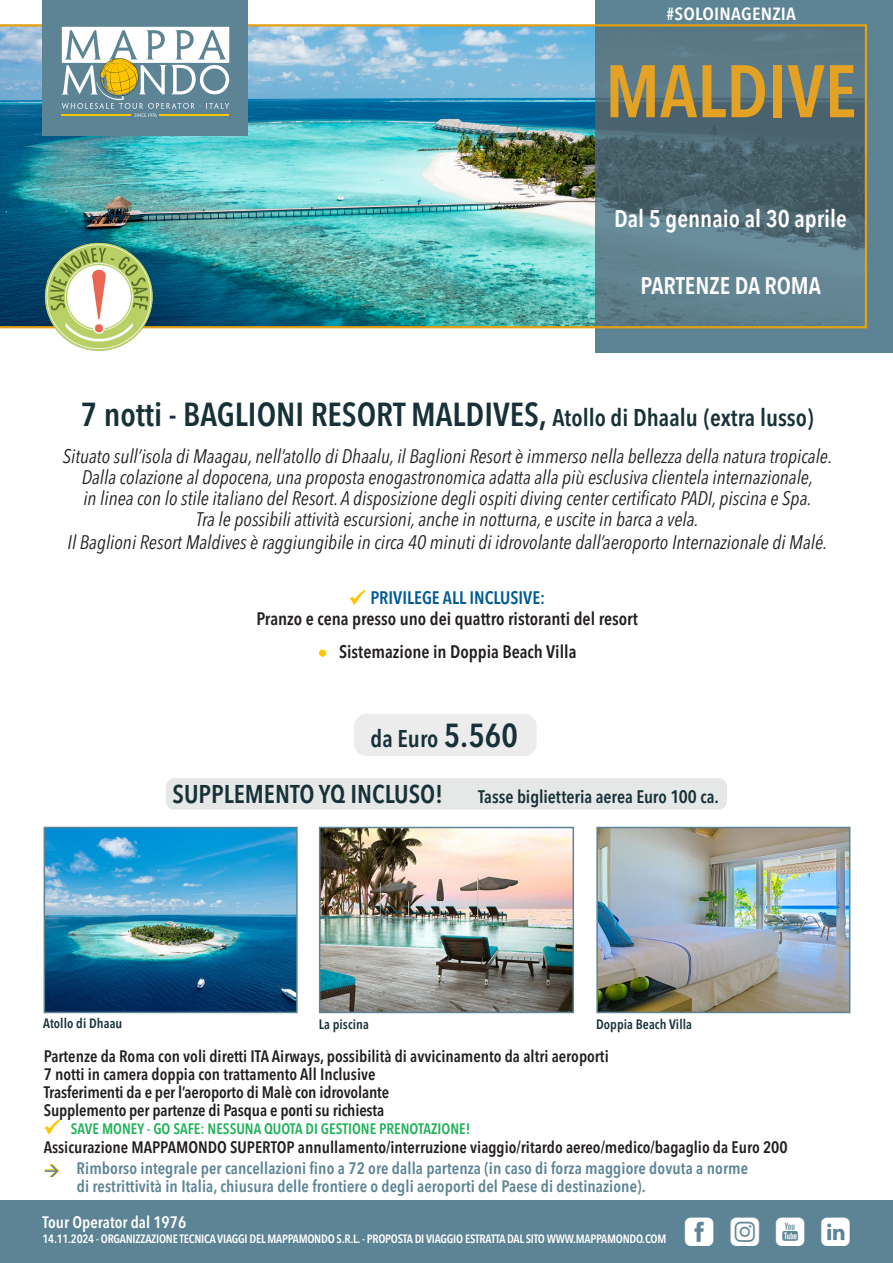
<style>
.page{position:relative;width:893px;height:1263px;background:#fff}
.page>*{position:absolute;margin:0;border:0;box-sizing:border-box;transform-origin:0 0}
.t1{font:600 condensed 73.5px "Avenir Next LT Pro";color:#e4a225}
.t2{font:36px "Mappamondoutil";color:#fff}
.t3{font:600 condensed 33px "Avenir Next LT Pro";color:#173138}
.t4{font:600 condensed 25.5px "Avenir Next LT Pro";color:#173138}
.t5{font:600 24px "Avenir Next Condensed";color:#fff}
.t6{font:600 condensed 24px "Avenir Next LT Pro";color:#173138}
.t7{font:italic condensed 19.5px "Avenir Next LT Pro";color:#231f20}
.t8{font:600 condensed 18px "Avenir Next LT Pro";color:#231f20}
.t9{font:600 condensed 18px "Avenir Next LT Pro";letter-spacing:-.005em;color:#173138}
.t10{font:600 condensed 18px "Avenir Next LT Pro";color:#005b94}
.t11{font:600 condensed 17.55px "Avenir Next LT Pro";letter-spacing:.01em;color:#fff;scale:1.11 1}
.t12{font:600 condensed 16.5px/21px "Avenir Next LT Pro";color:#231f20;text-align:center}
.t13{font:600 condensed 16.5px "Avenir Next LT Pro";letter-spacing:.005em;color:#5c8495}
.t14{font:600 condensed 16.5px "Avenir Next LT Pro";color:#fff}
.t15{font:600 condensed 15px "Avenir Next LT Pro";color:#21b259}
.t16{font:600 condensed 13.5px "Avenir Next LT Pro";letter-spacing:.005em;color:#173138}
.t17{font:600 condensed 12px "Avenir Next LT Pro";letter-spacing:-.02em;color:#fff}
.s1{font-size:24px}
.s2{font-size:33px}
.s3{color:#5c8495}
</style>
<div class="page">
<div style="left:0;top:1200px;width:893px;height:63px;background:#5c8495"></div>
<div style="left:595px;top:0;width:298px;height:353px;background:#5c8495"></div>
<img style="left:0;top:24px;width:867px;height:304px">
<div style="left:42px;top:0;width:206px;height:136px;background:#5c8495"></div>
<svg style="left:62px;top:27px;width:167px;height:90px"></svg>
<div style="left:354px;top:714px;width:183px;height:42px;background:#ececec;border-radius:13px"></div>
<img style="left:47px;top:830px;width:248px;height:180px">
<div style="left:44px;top:827px;width:254px;height:186px;border:2px solid #5c8495"></div>
<img style="left:322px;top:830px;width:249px;height:180px">
<div style="left:319px;top:827px;width:255px;height:186px;border:2px solid #5c8495"></div>
<img style="left:599px;top:830px;width:248px;height:180px">
<div style="left:596px;top:827px;width:254px;height:186px;border:2px solid #5c8495"></div>
<div style="left:166px;top:778px;width:561px;height:32px;background:#e5e8e7;border-radius:9px"></div>
<img style="left:44px;top:243px;width:110px;height:108px">
<p class="t11" style="left:667px;top:3px;width:118px">#SOLOINAGENZIA</p>
<p class="t1" style="left:605px;top:47px;width:253px">MALDIVE</p>
<p class="t5" style="left:614px;top:198px;width:234px">Dal 5 gennaio al 30 aprile</p>
<p class="t5" style="left:641px;top:265px;width:182px">PARTENZE DA ROMA</p>
<p class="t3" style="left:81px;top:394px;width:734px">7 notti - BAGLIONI RESORT MALDIVES, <span class="s1">Atollo di Dhaalu (extra lusso)</span></p>
<p class="t7" style="left:63px;top:445px;width:771px">Situato sull’isola di Maagau, nell’atollo di Dhaalu, il Baglioni Resort è immerso nella bellezza della natura tropicale.</p>
<p class="t7" style="left:82px;top:466px;width:733px">Dalla colazione al dopocena, una proposta enogastronomica adatta alla più esclusiva clientela internazionale,</p>
<p class="t7" style="left:83px;top:487px;width:730px">in linea con lo stile italiano del Resort. A disposizione degli ospiti diving center certificato PADI, piscina e Spa.</p>
<p class="t7" style="left:196px;top:508px;width:504px">Tra le possibili attività escursioni, anche in notturna, e uscite in barca a vela.</p>
<p class="t7" style="left:68px;top:530px;width:761px">Il Baglioni Resort Maldives è raggiungibile in circa 40 minuti di idrovolante dall’aeroporto Internazionale di Malé.</p>
<p class="t10" style="left:370px;top:587px;width:176px">PRIVILEGE ALL INCLUSIVE:</p>
<p class="t8" style="left:256px;top:608px;width:383px">Pranzo e cena presso uno dei quattro ristoranti del resort</p>
<p class="t8" style="left:339px;top:641px;width:239px">Sistemazione in Doppia Beach Villa</p>
<p class="t6" style="left:370px;top:724px;width:149px">da Euro <span class="s2">5.560</span></p>
<p class="t4" style="left:173px;top:779px;width:272px">SUPPLEMENTO YQ INCLUSO!</p>
<p class="t9" style="left:478px;top:786px;width:242px">Tasse biglietteria aerea Euro 100 ca.</p>
<p class="t16" style="left:43px;top:1015px;width:81px">Atollo di Dhaau</p>
<p class="t16" style="left:319px;top:1016px;width:52px">La piscina</p>
<p class="t16" style="left:596px;top:1016px;width:97px">Doppia Beach Villa</p>
<p class="t12" style="left:44px;top:1045px;width:566px">Partenze da Roma con voli diretti ITA Airways, possibilità di avvicinamento da altri aeroporti</p>
<p class="t12" style="left:44px;top:1063px;width:333px">7 notti in camera doppia con trattamento All Inclusive</p>
<p class="t12" style="left:44px;top:1081px;width:347px">Trasferimenti da e per l’aeroporto di Malè con idrovolante</p>
<p class="t12" style="left:44px;top:1099px;width:342px">Supplemento per partenze di Pasqua e ponti su richiesta</p>
<p class="t15" style="left:71px;top:1119px;width:401px">SAVE MONEY - GO SAFE: NESSUNA QUOTA DI GESTIONE PRENOTAZIONE!</p>
<p class="t12" style="left:44px;top:1137px;width:745px">Assicurazione MAPPAMONDO SUPERTOP annullamento/interruzione viaggio/ritardo aereo/medico/bagaglio da Euro 200<br><span class="s3">Rimborso integrale per cancellazioni fino a 72 ore dalla partenza (in caso di forza maggiore dovuta a norme</span></p>
<p class="t13" style="left:77px;top:1176px;width:570px">di restrittività in Italia, chiusura delle frontiere o degli aeroporti del Paese di destinazione).</p>
<p class="t14" style="left:43px;top:1212px;width:145px">Tour Operator dal 1976</p>
<p class="t17" style="left:43px;top:1231px;width:625px">14.11.2024 - ORGANIZZAZIONE TECNICA VIAGGI DEL MAPPAMONDO S.R.L. - PROPOSTA DI VIAGGIO ESTRATTA DAL SITO WWW.MAPPAMONDO.COM</p>
<p class="t2" style="left:685px;top:1212px;width:167px">fiyl</p>
</div>
